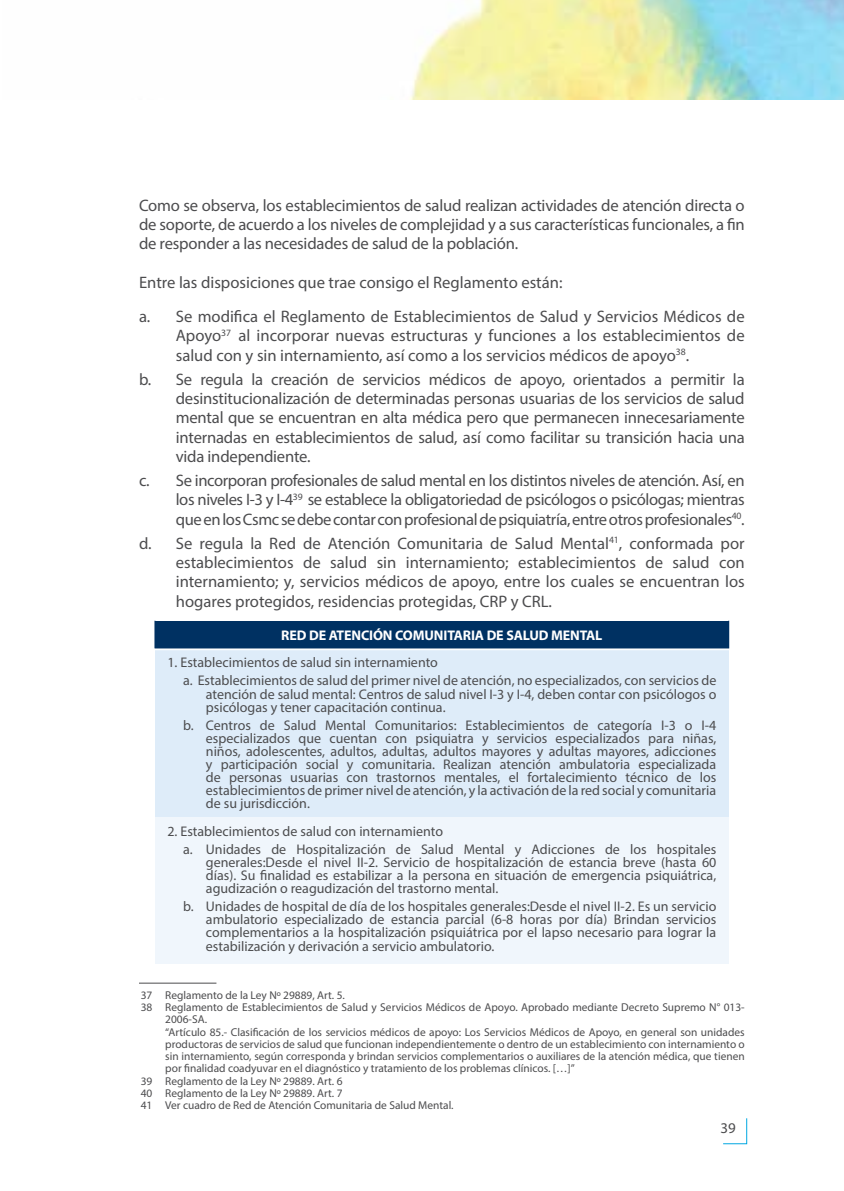
<style>
.page{position:relative;width:844px;height:1191px;background:#fff}
.page>*{position:absolute;margin:0;border:0;box-sizing:border-box;transform-origin:0 0}
.t1{font:16.62px/19.2px "Myriad Pro";color:#4c4c4e;text-align:justify}
.t2{font:14.88px "Myriad Pro";color:#4c4c4e}
.t3{font:14px/13.1px "Myriad Pro";color:#4c4c4e}
.t4{font:700 14px "Myriad Pro";letter-spacing:-.01em;color:#fff}
.t5{font:11.38px "Myriad Pro";color:#4c4c4e}
</style>
<div class="page">
<img style="left:410px;top:0;width:433px;height:99px">
<svg style="left:723px;top:1118px;width:24px;height:26px"></svg>
<div style="left:155px;top:620px;width:573px;height:29px;background:#003162"></div>
<div style="left:155px;top:649px;width:573px;height:168px;background:#deecf9"></div>
<div style="left:155px;top:817px;width:573px;height:146px;background:#f0f6fc"></div>
<svg style="left:154px;top:620px;width:1px;height:28px"></svg>
<svg style="left:728px;top:620px;width:1px;height:28px"></svg>
<hr style="left:154px;top:648px;width:575px;height:2px;background:#fff">
<hr style="left:139px;top:982px;width:77px;height:1px;background:#4c4c4e">
<p class="t1" style="left:139px;top:195px;width:607px">Como se observa, los establecimientos de salud realizan actividades de atención directa o de soporte, de acuerdo a los niveles de complejidad y a sus características funcionales, a fin de responder a las necesidades de salud de la población.</p>
<p class="t1" style="left:139px;top:265px;width:607px;line-height:34.1px">Entre las disposiciones que trae consigo el Reglamento están:<br>a. Se modifica el Reglamento de Establecimientos de Salud y Servicios Médicos de</p>
<p class="t1" style="left:176px;top:326px;width:570px">Apoyo<sup>37</sup> al incorporar nuevas estructuras y funciones a los establecimientos de salud con y sin internamiento, así como a los servicios médicos de apoyo<sup>38</sup>.</p>
<p class="t1" style="left:176px;top:369px;width:570px;text-indent:-37px">b. Se regula la creación de servicios médicos de apoyo, orientados a permitir la desinstitucionalización de determinadas personas usuarias de los servicios de salud mental que se encuentran en alta médica pero que permanecen innecesariamente internadas en establecimientos de salud, así como facilitar su transición hacia una vida independiente.</p>
<p class="t1" style="left:176px;top:470px;width:570px;text-indent:-37px">c. Se incorporan profesionales de salud mental en los distintos niveles de atención. Así, en los niveles I-3 y I-4<sup>39</sup> se establece la obligatoriedad de psicólogos o psicólogas; mientras que en los Csmc se debe contar con profesional de psiquiatría, entre otros profesionales<sup>40</sup>.</p>
<p class="t1" style="left:176px;top:533px;width:570px;text-indent:-37px">d. Se regula la Red de Atención Comunitaria de Salud Mental<sup>41</sup>, conformada por establecimientos de salud sin internamiento; establecimientos de salud con internamiento; y, servicios médicos de apoyo, entre los cuales se encuentran los hogares protegidos, residencias protegidas, CRP y CRL.</p>
<p class="t4" style="left:281px;top:626px;width:322px">RED DE ATENCIÓN COMUNITARIA DE SALUD MENTAL</p>
<p class="t3" style="left:183px;top:653px;width:534px;line-height:18px;text-indent:-16px">1. Establecimientos de salud sin internamiento<br>a. Establecimientos de salud del primer nivel de atención, no especializados, con servicios de</p>
<p class="t3" style="left:206px;top:687px;width:512px">atención de salud mental: Centros de salud nivel I-3 y I-4, deben contar con psicólogos o psicólogas y tener capacitación continua.</p>
<p class="t3" style="left:206px;top:718px;width:512px;text-align:justify;text-indent:-23px">b. Centros de Salud Mental Comunitarios: Establecimientos de categoría I-3 o I-4 especializados que cuentan con psiquiatra y servicios especializados para niñas, niños, adolescentes, adultos, adultas, adultos mayores y adultas mayores, adicciones y participación social y comunitaria. Realizan atención ambulatoria especializada de personas usuarias con trastornos mentales, el fortalecimiento técnico de los establecimientos de primer nivel de atención, y la activación de la red social y comunitaria de su jurisdicción.</p>
<p class="t3" style="left:183px;top:821px;width:534px;line-height:18px;text-indent:-16px">2. Establecimientos de salud con internamiento<br>a. Unidades de Hospitalización de Salud Mental y Adicciones de los hospitales</p>
<p class="t3" style="left:206px;top:855px;width:512px;text-align:justify">generales:Desde el nivel II-2. Servicio de hospitalización de estancia breve (hasta 60 días). Su finalidad es estabilizar a la persona en situación de emergencia psiquiátrica, agudización o reagudización del trastorno mental.</p>
<p class="t3" style="left:206px;top:899px;width:512px;text-align:justify;text-indent:-23px">b. Unidades de hospital de día de los hospitales generales:Desde el nivel II-2. Es un servicio ambulatorio especializado de estancia parcial (6-8 horas por día) Brindan servicios complementarios a la hospitalización psiquiátrica por el lapso necesario para lograr la estabilización y derivación a servicio ambulatorio.</p>
<p class="t5" style="left:141px;top:988px;width:205px">37 Reglamento de la Ley Nº 29889, Art. 5.</p>
<p class="t5" style="left:141px;top:1000px;width:605px">38 Reglamento de Establecimientos de Salud y Servicios Médicos de Apoyo. Aprobado mediante Decreto Supremo N° 013-</p>
<p class="t5" style="left:165px;top:1012px;width:43px">2006-SA.</p>
<p class="t5" style="left:165px;top:1025px;width:580px">“Artículo 85.- Clasificación de los servicios médicos de apoyo: Los Servicios Médicos de Apoyo, en general son unidades</p>
<p class="t5" style="left:165px;top:1037px;width:580px">productoras de servicios de salud que funcionan independientemente o dentro de un establecimiento con internamiento o</p>
<p class="t5" style="left:165px;top:1049px;width:580px">sin internamiento, según corresponda y brindan servicios complementarios o auxiliares de la atención médica, que tienen</p>
<p class="t5" style="left:165px;top:1061px;width:411px">por finalidad coadyuvar en el diagnóstico y tratamiento de los problemas clínicos. […]”</p>
<p class="t5" style="left:141px;top:1074px;width:203px">39 Reglamento de la Ley Nº 29889. Art. 6</p>
<p class="t5" style="left:141px;top:1086px;width:203px">40 Reglamento de la Ley Nº 29889. Art. 7</p>
<p class="t5" style="left:141px;top:1098px;width:314px">41 Ver cuadro de Red de Atención Comunitaria de Salud Mental.</p>
<p class="t2" style="left:720px;top:1118px;width:17px">39</p>
</div>
